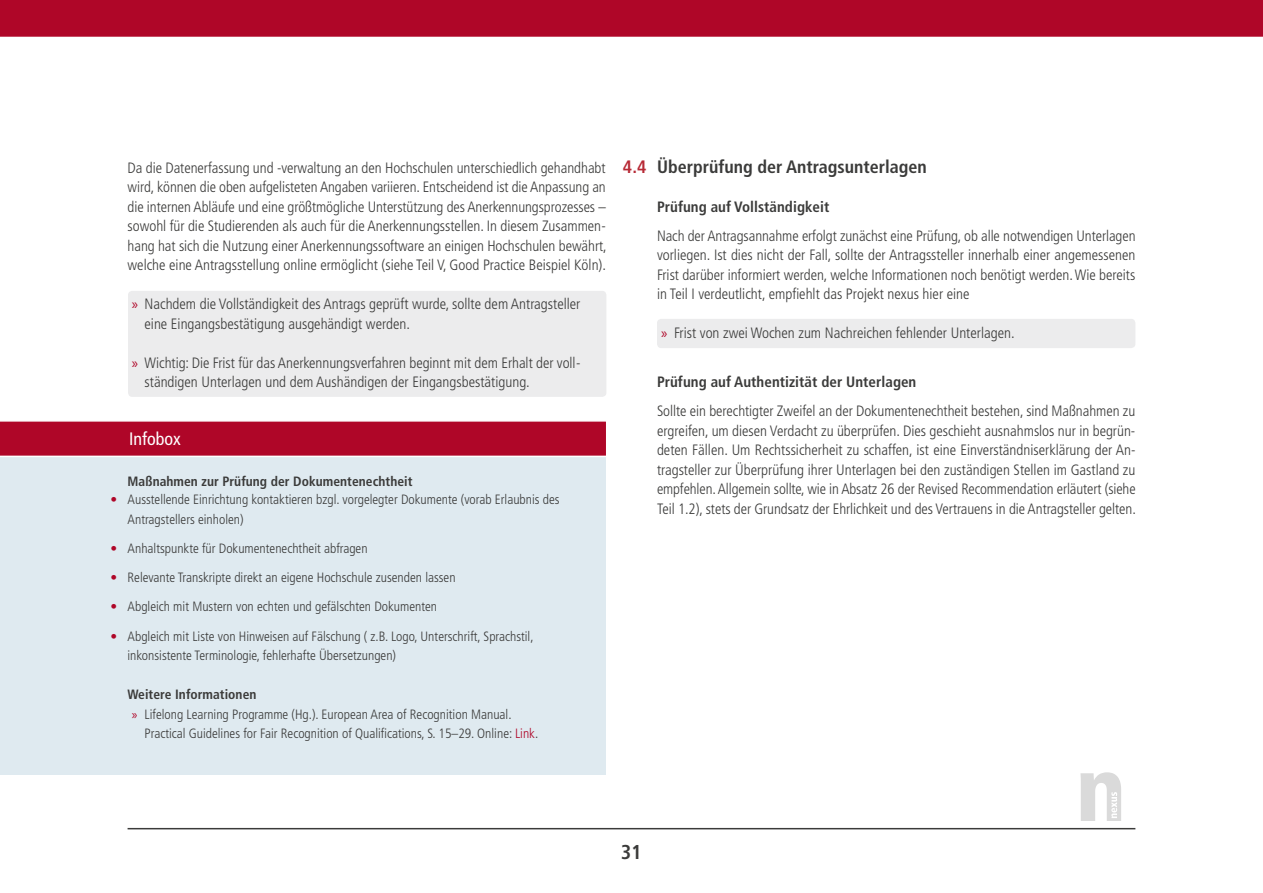
<style>
.page{position:relative;width:1263px;height:893px;background:#fff}
.page>*{position:absolute;margin:0;border:0;box-sizing:border-box;transform-origin:0 0}
.t1{font:700 condensed 21px "Frutiger Next Pro";color:#3b3b3a}
.t2{font:700 condensed 18px "Frutiger";color:#3b3b3a}
.t3{font:condensed 18px "Frutiger";color:#fff}
.t4{font:300 condensed 15px/19.5px "Frutiger";color:#3b3b3a;text-align:justify}
.t5{font:700 condensed 15px "Frutiger";letter-spacing:.005em;color:#3b3b3a}
.t6{font:300 condensed 13.5px/19.5px "Frutiger";color:#3b3b3a}
.t7{font:700 condensed 13.5px "Frutiger";letter-spacing:.005em;color:#3b3b3a}
.s1{font-family:"Myriad Pro";font-weight:400;font-stretch:normal;color:#af0628}
.s2{color:#af0628}
.s3{color:#b72a36}
</style>
<div class="page">
<div style="left:128px;top:291px;width:478px;height:106px;background:#ececed;border-radius:4px"></div>
<div style="left:657px;top:319px;width:478px;height:29px;background:#ececed;border-radius:4px"></div>
<svg style="left:1080px;top:772px;width:41px;height:49px"></svg>
<div style="left:0;top:454px;width:606px;height:321px;background:#dfeaf0"></div>
<svg style="left:0;top:421px;width:606px;height:36px;background:#b31333"></svg>
<div style="left:0;top:0;width:1263px;height:37px;background:#af0628"></div>
<hr style="left:128px;top:828px;width:1007px;height:1px;background:#3b3b3a">
<p class="t4" style="left:128px;top:158px;width:481px">Da die Datenerfassung und -verwaltung an den Hochschulen unterschiedlich gehandhabt wird, können die oben aufgelisteten Angaben variieren. Entscheidend ist die Anpassung an die internen Abläufe und eine größtmögliche Unterstützung des Anerkennungsprozesses – sowohl für die Studierenden als auch für die Anerkennungsstellen. In diesem Zusammen&shy;hang hat sich die Nutzung einer Anerkennungssoftware an einigen Hochschulen bewährt, welche eine Antragsstellung online ermöglicht (siehe Teil V, Good Practice Beispiel Köln).</p>
<p class="t4" style="left:145px;top:294px;width:437px;text-indent:-13px"><span class="s1">»</span> Nachdem die Vollständigkeit des Antrags geprüft wurde, sollte dem Antragsteller eine Eingangsbestätigung ausgehändigt werden.</p>
<p class="t4" style="left:145px;top:353px;width:437px;text-indent:-13px"><span class="s1">»</span> Wichtig: Die Frist für das Anerkennungsverfahren beginnt mit dem Erhalt der voll&shy;ständigen Unterlagen und dem Aushändigen der Eingangsbestätigung.</p>
<p class="t3" style="left:129px;top:429px;width:53px">Infobox</p>
<p class="t7" style="left:128px;top:473px;width:286px">Maßnahmen zur Prüfung der Dokumentenechtheit</p>
<p class="t6" style="left:128px;top:490px;width:434px;text-indent:-17px"><span class="s2">•</span> Ausstellende Einrichtung kontaktieren bzgl. vorgelegter Dokumente (vorab Erlaubnis des<br>Antragstellers einholen)</p>
<p class="t6" style="left:111px;top:539px;width:259px"><span class="s2">•</span> Anhaltspunkte für Dokumentenechtheit abfragen</p>
<p class="t6" style="left:111px;top:568px;width:347px"><span class="s2">•</span> Relevante Transkripte direkt an eigene Hochschule zusenden lassen</p>
<p class="t6" style="left:111px;top:597px;width:328px"><span class="s2">•</span> Abgleich mit Mustern von echten und gefälschten Dokumenten</p>
<p class="t6" style="left:128px;top:626px;width:407px;text-indent:-17px"><span class="s2">•</span> Abgleich mit Liste von Hinweisen auf Fälschung ( z.B. Logo, Unterschrift, Sprachstil, inkonsistente Terminologie, fehlerhafte Übersetzungen)</p>
<p class="t7" style="left:128px;top:687px;width:130px">Weitere Informationen</p>
<p class="t6" style="left:132px;top:704px;width:381px"><span class="s1">»</span> Lifelong Learning Programme (Hg.). European Area of Recognition Manual.</p>
<p class="t6" style="left:145px;top:724px;width:395px">Practical Guidelines for Fair Recognition of Qualifications, S. 15–29. Online: <span class="s2">Link</span>.</p>
<p class="t2" style="left:623px;top:156px;width:305px"><span class="s3">4.4</span> Überprüfung der Antragsunterlagen</p>
<p class="t5" style="left:657px;top:197px;width:174px">Prüfung auf Vollständigkeit</p>
<p class="t4" style="left:657px;top:226px;width:480px">Nach der Antragsannahme erfolgt zunächst eine Prüfung, ob alle notwendigen Unterlagen vorliegen. Ist dies nicht der Fall, sollte der Antragssteller innerhalb einer angemessenen Frist darüber informiert werden, welche Informationen noch benötigt werden. Wie bereits in Teil I verdeutlicht, empfiehlt das Projekt nexus hier eine</p>
<p class="t4" style="left:661px;top:324px;width:355px"><span class="s1">»</span> Frist von zwei Wochen zum Nachreichen fehlender Unterlagen.</p>
<p class="t5" style="left:657px;top:373px;width:261px">Prüfung auf Authentizität der Unterlagen</p>
<p class="t4" style="left:657px;top:402px;width:480px">Sollte ein berechtigter Zweifel an der Dokumentenechtheit bestehen, sind Maßnahmen zu ergreifen, um diesen Verdacht zu überprüfen. Dies geschieht ausnahmslos nur in begrün&shy;deten Fällen. Um Rechtssicherheit zu schaffen, ist eine Einverständniserklärung der An&shy;tragsteller zur Überprüfung ihrer Unterlagen bei den zuständigen Stellen im Gastland zu empfehlen. Allgemein sollte, wie in Absatz 26 der Revised Recommendation erläutert (siehe Teil 1.2), stets der Grundsatz der Ehrlichkeit und des Vertrauens in die Antragsteller gelten.</p>
<h1 class="t1" style="left:621px;top:840px;width:22px">31</h1>
</div>
